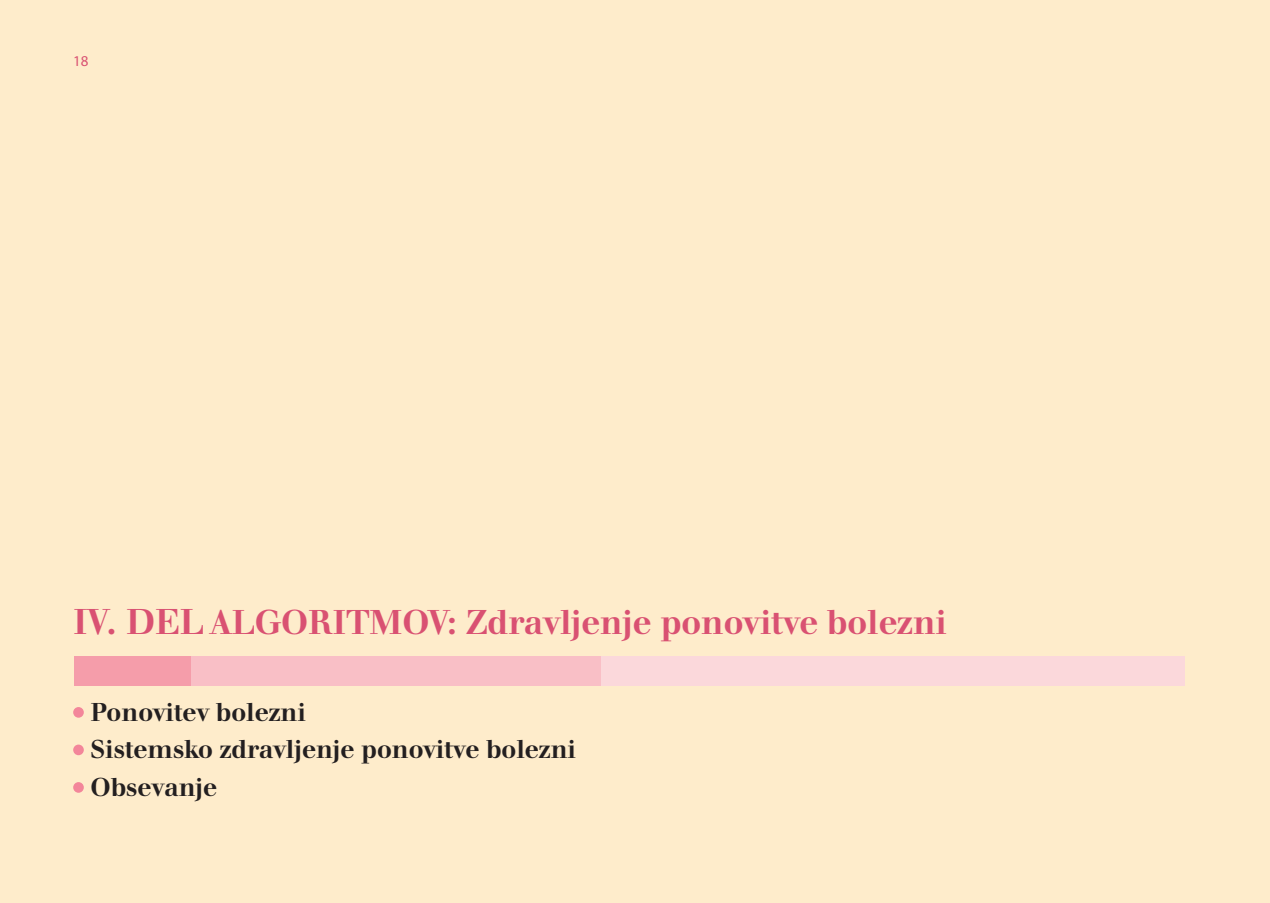
<style>
.page{position:relative;width:1270px;height:903px;background:#fff}
.page>*{position:absolute;margin:0;border:0;box-sizing:border-box;transform-origin:0 0}
.t1{font:500 36px "Walbaum Buc TEE";color:#d95172}
.t2{font:500 27px/37.5px "Walbaum Buc TEE";color:#231f20}
.t3{font:15px "Myriad Pro";color:#d95172}
.s1{font-size:37.5px}
</style>
<div class="page">
<div style="left:0;top:0;width:1269px;height:902px;background:#feeccb"></div>
<div style="left:592px;top:655px;width:592px;height:30px;background:#fbd8db"></div>
<div style="left:191px;top:655px;width:409px;height:30px;background:#f9bfc6"></div>
<div style="left:74px;top:655px;width:117px;height:30px;background:#f59daa"></div>
<div style="left:73px;top:706px;width:11px;height:11px;background:#f3869a;border-radius:50%"></div>
<div style="left:73px;top:744px;width:11px;height:11px;background:#f3869a;border-radius:50%"></div>
<div style="left:73px;top:781px;width:11px;height:11px;background:#f3869a;border-radius:50%"></div>
<p class="t3" style="left:73px;top:52px;width:17px">18</p>
<h1 class="t1" style="left:73px;top:602px;width:875px"><span class="s1">IV. DEL</span> ALGORITMOV: Zdravljenje ponovitve bolezni</h1>
<p class="t2" style="left:91px;top:693px;width:487px">Ponovitev bolezni<br>Sistemsko zdravljenje ponovitve bolezni<br>Obsevanje</p>
</div>
